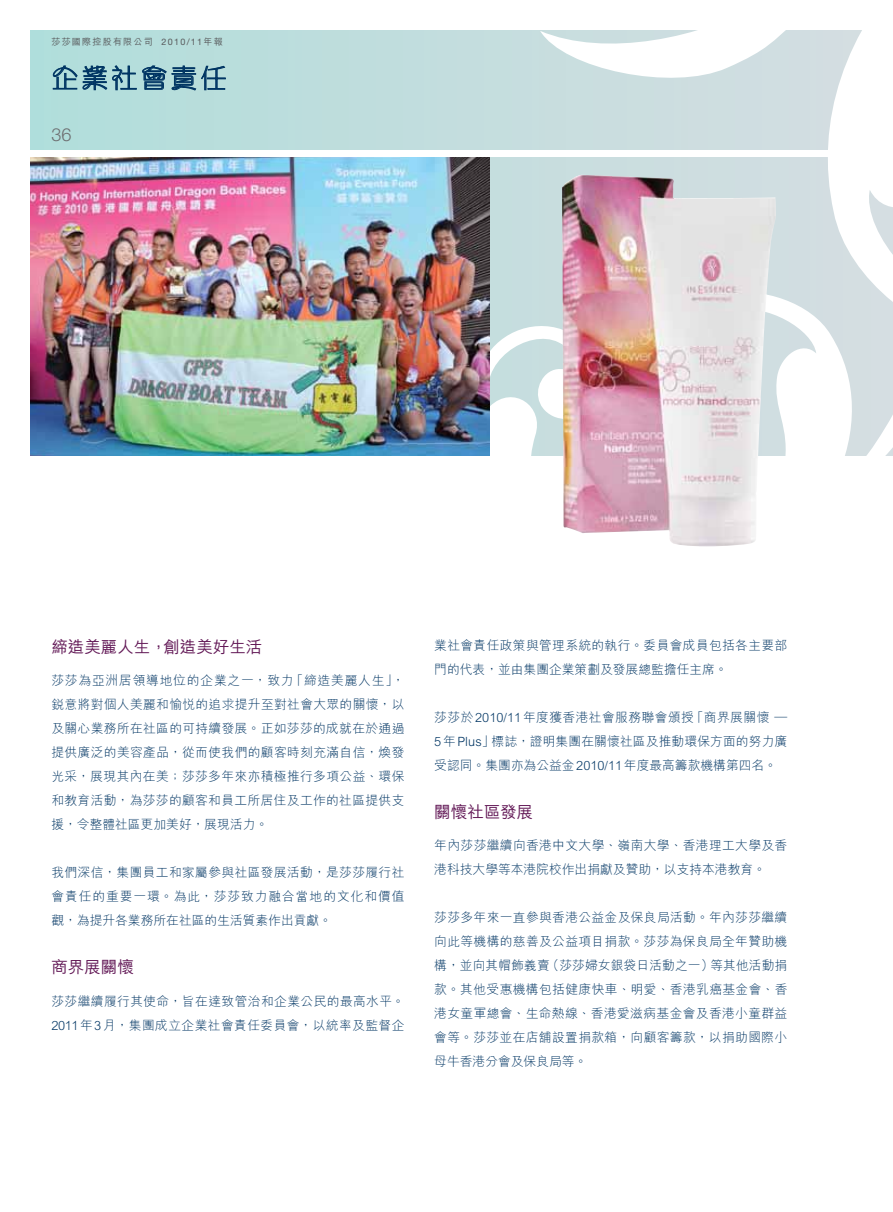
<style>
.page{position:relative;width:893px;height:1212px;background:#fff}
.page>*{position:absolute;margin:0;border:0;box-sizing:border-box;transform-origin:0 0}
.t1{font:27px "M Gentle HK Light E Ten B5 H";letter-spacing:.1em;color:#003563}
.t2{font:300 18px "Helvetica Neue LT Std";color:#6d6e70}
.t3{font:16.5px "M Hei HK Medium E Ten B5 H";color:#621856}
.t4{font:12.75px/24px "M Hei HK Light E Ten B5 H";letter-spacing:.025em;color:#003563;text-align:justify}
.t5{font:9px "M Hei HK Medium E Ten B5 H";letter-spacing:.14em;color:#58595b}
.s1{font-family:"Helvetica Neue LT Std"}
</style>
<div class="page">
<div style="left:30px;top:158px;width:862px;height:297px;background:#c6dedf"></div>
<div style="left:30px;top:30px;width:862px;height:119px;background:#bddddd"></div>
<svg style="left:450px;top:287px;width:442px;height:260px"></svg>
<svg style="left:540px;top:30px;width:352px;height:393px;fill:#d2dee1"></svg>
<svg style="left:53px;top:66px;width:24px;height:23px"></svg>
<svg style="left:83px;top:65px;width:143px;height:25px"></svg>
<img style="left:30px;top:158px;width:459px;height:297px">
<img style="left:562px;top:175px;width:214px;height:371px">
<p class="t5" style="left:51px;top:38px;width:173px">莎莎國際控股有限公司 <span class="s1">2010/11</span>年報</p>
<h1 class="t1" style="left:51px;top:68px;width:177px">企業社會責任</h1>
<h2 class="t2" style="left:51px;top:128px;width:22px">36</h2>
<p class="t3" style="left:51px;top:641px;width:212px">締造美麗人生，創造美好生活</p>
<p class="t4" style="left:51px;top:670px;width:354px">莎莎為亞洲居領導地位的企業之一，致力「締造美麗人生」，銳意將對個人美麗和愉悅的追求提升至對社會大眾的關懷，以及關心業務所在社區的可持續發展。正如莎莎的成就在於通過提供廣泛的美容產品，從而使我們的顧客時刻充滿自信，煥發光采，展現其內在美；莎莎多年來亦積極推行多項公益、環保和教育活動，為莎莎的顧客和員工所居住及工作的社區提供支援，令整體社區更加美好，展現活力。</p>
<p class="t4" style="left:51px;top:862px;width:354px">我們深信，集團員工和家屬參與社區發展活動，是莎莎履行社會責任的重要一環。為此，莎莎致力融合當地的文化和價值觀，為提升各業務所在社區的生活質素作出貢獻。</p>
<p class="t3" style="left:51px;top:961px;width:84px">商界展關懷</p>
<p class="t4" style="left:51px;top:991px;width:354px">莎莎繼續履行其使命，旨在達致管治和企業公民的最高水平。<br>2011年3月，集團成立企業社會責任委員會，以統率及監督企</p>
<p class="t4" style="left:434px;top:635px;width:354px">業社會責任政策與管理系統的執行。委員會成員包括各主要部門的代表，並由集團企業策劃及發展總監擔任主席。</p>
<p class="t4" style="left:434px;top:707px;width:354px">莎莎於2010/11年度獲香港社會服務聯會頒授「商界展關懷 — 5年Plus」標誌，證明集團在關懷社區及推動環保方面的努力廣受認同。集團亦為公益金2010/11年度最高籌款機構第四名。</p>
<p class="t3" style="left:434px;top:805px;width:100px">關懷社區發展</p>
<p class="t4" style="left:434px;top:835px;width:354px">年內莎莎繼續向香港中文大學、嶺南大學、香港理工大學及香港科技大學等本港院校作出捐獻及贊助，以支持本港教育。</p>
<p class="t4" style="left:434px;top:907px;width:354px">莎莎多年來一直參與香港公益金及保良局活動。年內莎莎繼續向此等機構的慈善及公益項目捐款。莎莎為保良局全年贊助機構，並向其帽飾義賣（莎莎婦女銀袋日活動之一）等其他活動捐款。其他受惠機構包括健康快車、明愛、香港乳癌基金會、香港女童軍總會、生命熱線、香港愛滋病基金會及香港小童群益會等。莎莎並在店舖設置捐款箱，向顧客籌款，以捐助國際小母牛香港分會及保良局等。</p>
</div>
